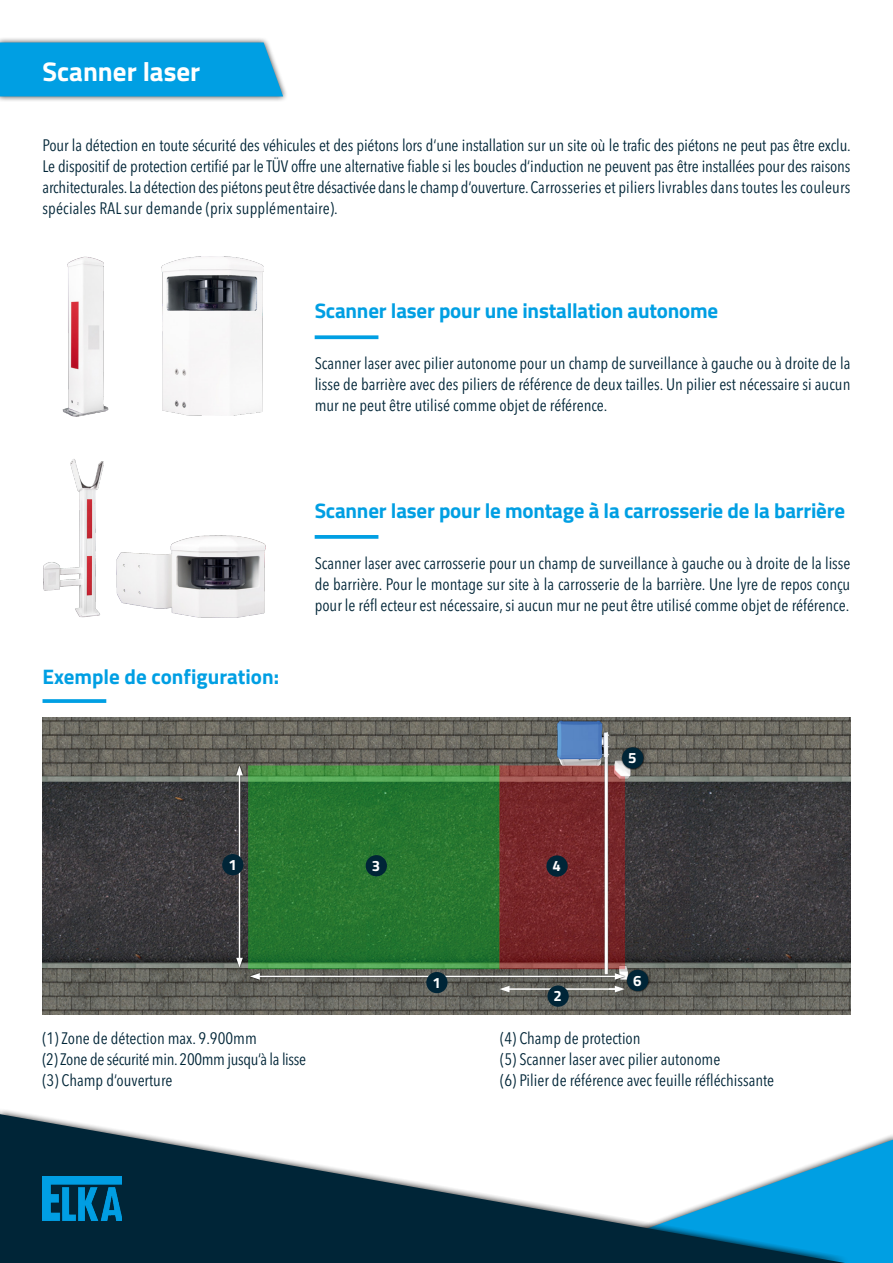
<style>
.page{position:relative;width:893px;height:1263px;background:#fff}
.page>*{position:absolute;margin:0;border:0;box-sizing:border-box;transform-origin:0 0}
.t1{font:700 27px "Titillium Web";color:#fff}
.t2{font:700 21px "Titillium Web";letter-spacing:-.01em;color:#009fe3}
.t3{font:condensed 16.5px/21px "Avenir Next LT Pro";color:#002537;text-align:justify}
.t4{font:700 15px "Titillium Web";color:#fff}
</style>
<div class="page">
<img style="left:162px;top:257px;width:101px;height:159px">
<img style="left:62px;top:257px;width:47px;height:159px">
<svg style="left:315px;top:335px;width:63px;height:4px"></svg>
<img style="left:116px;top:535px;width:150px;height:83px">
<img style="left:43px;top:459px;width:61px;height:159px">
<svg style="left:315px;top:535px;width:63px;height:4px"></svg>
<svg style="left:850px;top:1139px;width:43px;height:124px;background:#0fa3e2"></svg>
<svg style="left:0;top:1110px;width:850px;height:153px"></svg>
<svg style="left:0;top:1114px;width:845px;height:149px"></svg>
<img style="left:43px;top:1176px;width:79px;height:44px">
<div style="left:0;top:37px;width:289px;height:65px;background:#000;opacity:.75"></div>
<div style="left:0;top:43px;width:283px;height:53px;background:#009fe3"></div>
<svg style="left:43px;top:699px;width:63px;height:4px"></svg>
<img style="left:43px;top:717px;width:807px;height:297px">
<div style="left:366px;top:855px;width:21px;height:21px;background:#002537;border-radius:50%"></div>
<div style="left:546px;top:855px;width:22px;height:22px;background:#002537;border-radius:50%"></div>
<div style="left:621px;top:746px;width:24px;height:24px;background:#000;opacity:.75"></div>
<div style="left:622px;top:747px;width:21px;height:22px;background:#002537;border-radius:50%"></div>
<div style="left:235px;top:764px;width:9px;height:205px;background:#000;opacity:.75"></div>
<hr style="left:239px;top:768px;width:1px;height:196px;background:#fff">
<svg style="left:236px;top:765px;width:7px;height:10px"></svg>
<svg style="left:236px;top:958px;width:7px;height:10px"></svg>
<div style="left:222px;top:854px;width:21px;height:21px;background:#002537;border-radius:50%"></div>
<div style="left:248px;top:972px;width:378px;height:9px;background:#000;opacity:.75"></div>
<hr style="left:254px;top:976px;width:364px;height:1px;background:#fff">
<svg style="left:615px;top:973px;width:10px;height:7px"></svg>
<svg style="left:250px;top:973px;width:10px;height:7px"></svg>
<div style="left:426px;top:972px;width:22px;height:21px;background:#002537;border-radius:50%"></div>
<hr style="left:505px;top:988px;width:111px;height:2px;background:#fff">
<svg style="left:500px;top:986px;width:10px;height:6px"></svg>
<svg style="left:609px;top:986px;width:16px;height:6px"></svg>
<div style="left:547px;top:985px;width:22px;height:22px;background:#002537;border-radius:50%"></div>
<div style="left:626px;top:969px;width:23px;height:23px;background:#000;opacity:.75"></div>
<div style="left:627px;top:970px;width:21px;height:21px;background:#002537;border-radius:50%"></div>
<h1 class="t1" style="left:43px;top:51px;width:159px">Scanner laser</h1>
<p class="t3" style="left:43px;top:135px;width:810px">Pour la détection en toute sécurité des véhicules et des piétons lors d‘une installation sur un site où le trafic des piétons ne peut pas être exclu.<br>Le dispositif de protection certifié par le TÜV offre une alternative fiable si les boucles d‘induction ne peuvent pas être installées pour des raisons architecturales. La détection des piétons peut être désactivée dans le champ d‘ouverture. Carrosseries et piliers livrables dans toutes les couleurs spéciales RAL sur demande (prix supplémentaire).</p>
<p class="t2" style="left:315px;top:295px;width:405px">Scanner laser pour une installation autonome</p>
<p class="t3" style="left:315px;top:353px;width:537px">Scanner laser avec pilier autonome pour un champ de surveillance à gauche ou à droite de la lisse de barrière avec des piliers de référence de deux tailles. Un pilier est nécessaire si aucun mur ne peut être utilisé comme objet de référence.</p>
<p class="t2" style="left:43px;top:660px;width:238px">Exemple de configuration:</p>
<p class="t2" style="left:315px;top:494px;width:532px">Scanner laser pour le montage à la carrosserie de la barrière</p>
<p class="t3" style="left:315px;top:552px;width:537px">Scanner laser avec carrosserie pour un champ de surveillance à gauche ou à droite de la lisse de barrière. Pour le montage sur site à la carrosserie de la barrière. Une lyre de repos conçu pour le réfl ecteur est nécessaire, si aucun mur ne peut être utilisé comme objet de référence.</p>
<p class="t4" style="left:628px;top:746px;width:10px">5</p>
<p class="t4" style="left:228px;top:853px;width:10px">1</p>
<p class="t4" style="left:372px;top:854px;width:10px">3</p>
<p class="t4" style="left:553px;top:855px;width:10px">4</p>
<p class="t3" style="left:43px;top:1028px;width:265px;text-align:left">(1) Zone de détection max. 9.900mm<br>(2) Zone de sécurité min. 200mm jusqu‘à la lisse (3) Champ d‘ouverture</p>
<p class="t4" style="left:432px;top:971px;width:10px">1</p>
<p class="t4" style="left:554px;top:985px;width:10px">2</p>
<p class="t4" style="left:633px;top:969px;width:10px">6</p>
<p class="t3" style="left:500px;top:1028px;width:275px;text-align:left">(4) Champ de protection<br>(5) Scanner laser avec pilier autonome<br>(6) Pilier de référence avec feuille réfléchissante</p>
</div>
